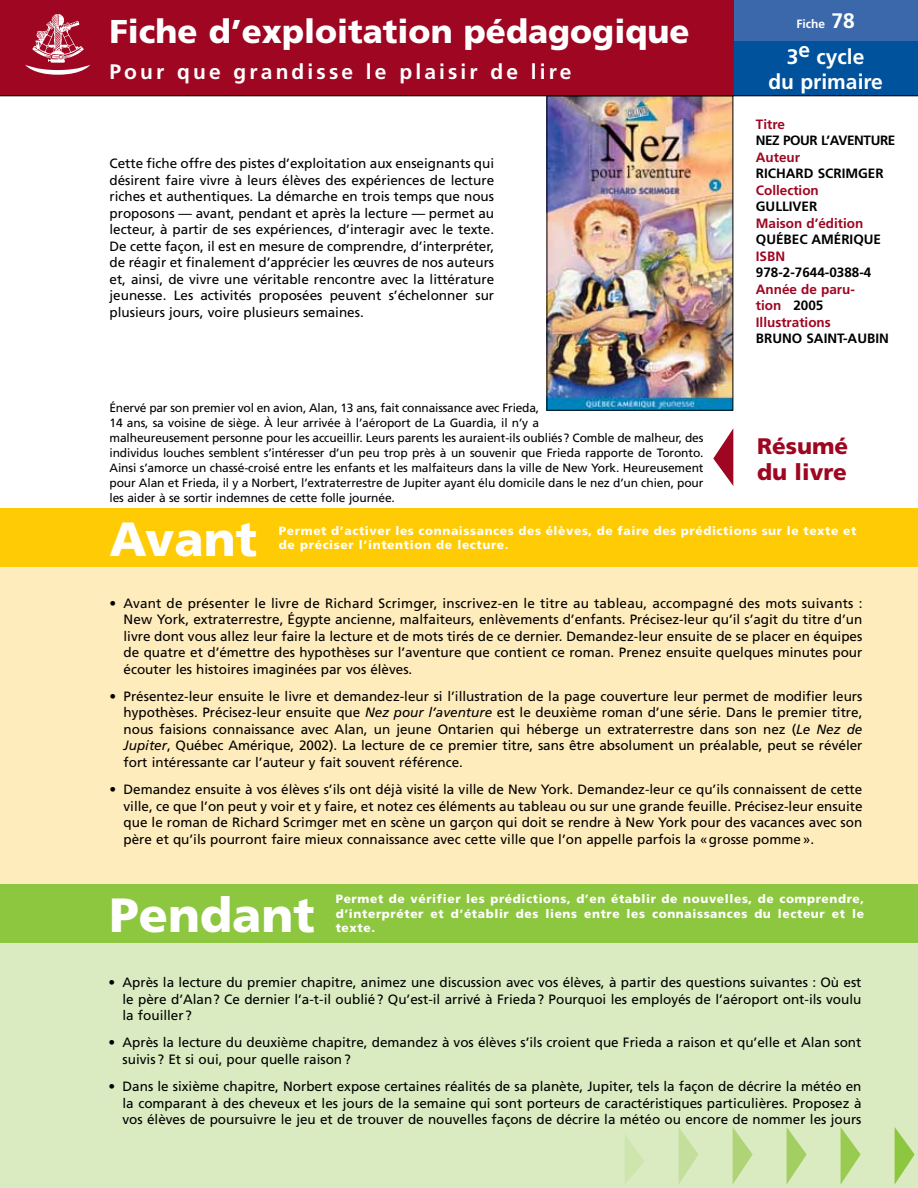
<style>
.page{position:relative;width:918px;height:1188px;background:#fff}
.page>*{position:absolute;margin:0;border:0;box-sizing:border-box;transform-origin:0 0}
.t1{font:900 48px "Frutiger";color:#fff}
.t2{font:900 33px "Frutiger";color:#fff}
.t3{font:900 22.5px/25.5px "Frutiger";color:#9e0621}
.t4{font:700 21px "Frutiger";letter-spacing:.15em;color:#fff}
.t5{font:700 21px/25.2px "Frutiger";color:#fff;text-align:center}
.t6{font:13.5px/16.5px "Frutiger";color:#000;text-align:justify}
.t7{font:700 13.5px/16.5px "Frutiger";color:#9e0621}
.t8{font:700 13.5px "Frutiger";color:#000}
.t9{font:700 13.5px "Frutiger";letter-spacing:-.03em;color:#000}
.t10{font:12px/15px "Frutiger";letter-spacing:-.01em;color:#000}
.t11{font:900 12px/14.4px "Frutiger";letter-spacing:.05em;color:#fff}
.t12{font:700 12px "Frutiger";color:#fff}
.s1{font-size:21px}
.s2{color:#000}
.s3{font-style:italic}
</style>
<div class="page">
<div style="left:729px;top:12px;width:189px;height:84px;background:#00529c"></div>
<div style="left:729px;top:0;width:189px;height:40px;background:#3a68aa"></div>
<div style="left:0;top:0;width:733px;height:96px;background:#9e0621"></div>
<svg style="left:713px;top:429px;width:20px;height:57px"></svg>
<hr style="left:0;top:96px;width:918px;height:1px;background:#000">
<svg style="left:25px;top:14px;width:65px;height:61px"></svg>
<div style="left:0;top:905px;width:918px;height:283px;background:#daebc1"></div>
<div style="left:0;top:542px;width:918px;height:374px;background:#ffecbc"></div>
<div style="left:0;top:884px;width:918px;height:59px;background:#8dc63f"></div>
<div style="left:0;top:508px;width:918px;height:59px;background:#ffcb05"></div>
<svg style="left:625px;top:1135px;width:19px;height:49px"></svg>
<svg style="left:679px;top:1128px;width:20px;height:56px"></svg>
<svg style="left:733px;top:1128px;width:20px;height:56px"></svg>
<svg style="left:787px;top:1128px;width:20px;height:56px"></svg>
<svg style="left:841px;top:1128px;width:20px;height:56px"></svg>
<svg style="left:895px;top:1128px;width:20px;height:56px"></svg>
<img style="left:549px;top:98px;width:182px;height:310px">
<h2 class="t2" style="left:110px;top:11px;width:582px">Fiche d’exploitation pédagogique</h2>
<h3 class="t4" style="left:110px;top:59px;width:463px">Pour que grandisse le plaisir de lire</h3>
<p class="t6" style="left:110px;top:155px;width:386px">Cette fiche offre des pistes d’exploitation aux enseignants qui désirent faire vivre à leurs élèves des expériences de lecture riches et authentiques. La démarche en trois temps que nous proposons — avant, pendant et après la lecture — permet au lecteur, à partir de ses expériences, d’interagir avec le texte.<br>De cette façon, il est en mesure de comprendre, d’interpréter, de réagir et finalement d’apprécier les œuvres de nos auteurs et, ainsi, de vivre une véritable rencontre avec la littérature jeunesse. Les activités proposées peuvent s’échelonner sur plusieurs jours, voire plusieurs semaines.</p>
<p class="t10" style="left:110px;top:400px;width:596px">Énervé par son premier vol en avion, Alan, 13 ans, fait connaissance avec Frieda,<br>14 ans, sa voisine de siège. À leur arrivée à l’aéroport de La Guardia, il n’y a<br>malheureusement personne pour les accueillir. Leurs parents les auraient-ils oubliés? Comble de malheur, des individus louches semblent s’intéresser d’un peu trop près à un souvenir que Frieda rapporte de Toronto.<br>Ainsi s’amorce un chassé-croisé entre les enfants et les malfaiteurs dans la ville de New York. Heureusement pour Alan et Frieda, il y a Norbert, l’extraterrestre de Jupiter ayant élu domicile dans le nez d’un chien, pour les aider à se sortir indemnes de cette folle journée.</p>
<p class="t12" style="left:796px;top:17px;width:60px">Fiche <span class="s1">78</span></p>
<h3 class="t5" style="left:768px;top:43px;width:116px">3e cycle<br>du primaire</h3>
<p class="t7" style="left:756px;top:116px;width:31px">Titre</p>
<p class="t9" style="left:756px;top:133px;width:141px">nez pour l’aventure</p>
<p class="t7" style="left:756px;top:149px;width:46px">Auteur</p>
<p class="t8" style="left:756px;top:166px;width:129px">Richard Scrimger</p>
<p class="t7" style="left:756px;top:182px;width:65px">Collection</p>
<p class="t8" style="left:756px;top:199px;width:63px">gulliver</p>
<p class="t7" style="left:756px;top:215px;width:109px">Maison d’édition</p>
<p class="t8" style="left:756px;top:232px;width:45px">QUÉBECAM</p>
<p class="t8" style="left:834px;top:232px;width:39px">ÉRIQUE</p>
<p class="t7" style="left:756px;top:248px;width:25px">ISBN</p>
<p class="t8" style="left:756px;top:265px;width:117px">978-2-7644-0388-4</p>
<p class="t7" style="left:756px;top:281px;width:101px">Année de paru&shy;tion <span class="s2">2005<br></span>Illustrations</p>
<p class="t8" style="left:756px;top:331px;width:135px">Bruno Saint-Aubin</p>
<h3 class="t3" style="left:757px;top:433px;width:93px">Résumé du livre</h3>
<h1 class="t1" style="left:110px;top:510px;width:149px">Avant</h1>
<p class="t11" style="left:279px;top:523px;width:579px">Permet d’activer les connaissances des élèves, de faire des prédictions sur le texte et de préciser l’intention de lecture.</p>
<p class="t6" style="left:124px;top:594px;width:740px;text-indent:-14px">• Avant de présenter le livre de Richard Scrimger, inscrivez-en le titre au tableau, accompagné des mots suivants :<br>New York, extraterrestre, Égypte ancienne, malfaiteurs, enlèvements d’enfants. Précisez-leur qu’il s’agit du titre d’un livre dont vous allez leur faire la lecture et de mots tirés de ce dernier. Demandez-leur ensuite de se placer en équipes de quatre et d’émettre des hypothèses sur l’aventure que contient ce roman. Prenez ensuite quelques minutes pour écouter les histoires imaginées par vos élèves.</p>
<p class="t6" style="left:124px;top:688px;width:740px;text-indent:-14px">• Présentez-leur ensuite le livre et demandez-leur si l’illustration de la page couverture leur permet de modifier leurs hypothèses. Précisez-leur ensuite que <span class="s3">Nez pour l’aventure</span> est le deuxième roman d’une série. Dans le premier titre, nous faisions connaissance avec Alan, un jeune Ontarien qui héberge un extraterrestre dans son nez (<span class="s3">Le Nez de Jupiter</span>, Québec Amérique, 2002). La lecture de ce premier titre, sans être absolument un préalable, peut se révéler fort intéressante car l’auteur y fait souvent référence.</p>
<p class="t6" style="left:124px;top:781px;width:741px;text-indent:-14px">• Demandez ensuite à vos élèves s’ils ont déjà visité la ville de New York. Demandez-leur ce qu’ils connaissent de cette ville, ce que l’on peut y voir et y faire, et notez ces éléments au tableau ou sur une grande feuille. Précisez-leur ensuite que le roman de Richard Scrimger met en scène un garçon qui doit se rendre à New York pour des vacances avec son père et qu’ils pourront faire mieux connaissance avec cette ville que l’on appelle parfois la «grosse pomme ».</p>
<h1 class="t1" style="left:110px;top:886px;width:207px">Pendant</h1>
<p class="t11" style="left:336px;top:892px;width:530px;text-align:justify">Permet de vérifier les prédictions, d’en établir de nouvelles, de comprendre, d’interpréter et d’établir des liens entre les connaissances du lecteur et le texte.</p>
<p class="t6" style="left:123px;top:974px;width:741px;text-indent:-14px">• Après la lecture du premier chapitre, animez une discussion avec vos élèves, à partir des questions suivantes : Où est le père d’Alan? Ce dernier l’a-t-il oublié? Qu’est-il arrivé à Frieda? Pourquoi les employés de l’aéroport ont-ils voulu la fouiller?</p>
<p class="t6" style="left:123px;top:1034px;width:740px;text-indent:-14px">• Après la lecture du deuxième chapitre, demandez à vos élèves s’ils croient que Frieda a raison et qu’elle et Alan sont suivis ? Et si oui, pour quelle raison ?</p>
<p class="t6" style="left:123px;top:1078px;width:741px;text-indent:-14px">• Dans le sixième chapitre, Norbert expose certaines réalités de sa planète, Jupiter, tels la façon de décrire la météo en la comparant à des cheveux et les jours de la semaine qui sont porteurs de caractéristiques particulières. Proposez à vos élèves de poursuivre le jeu et de trouver de nouvelles façons de décrire la météo ou encore de nommer les jours</p>
</div>
